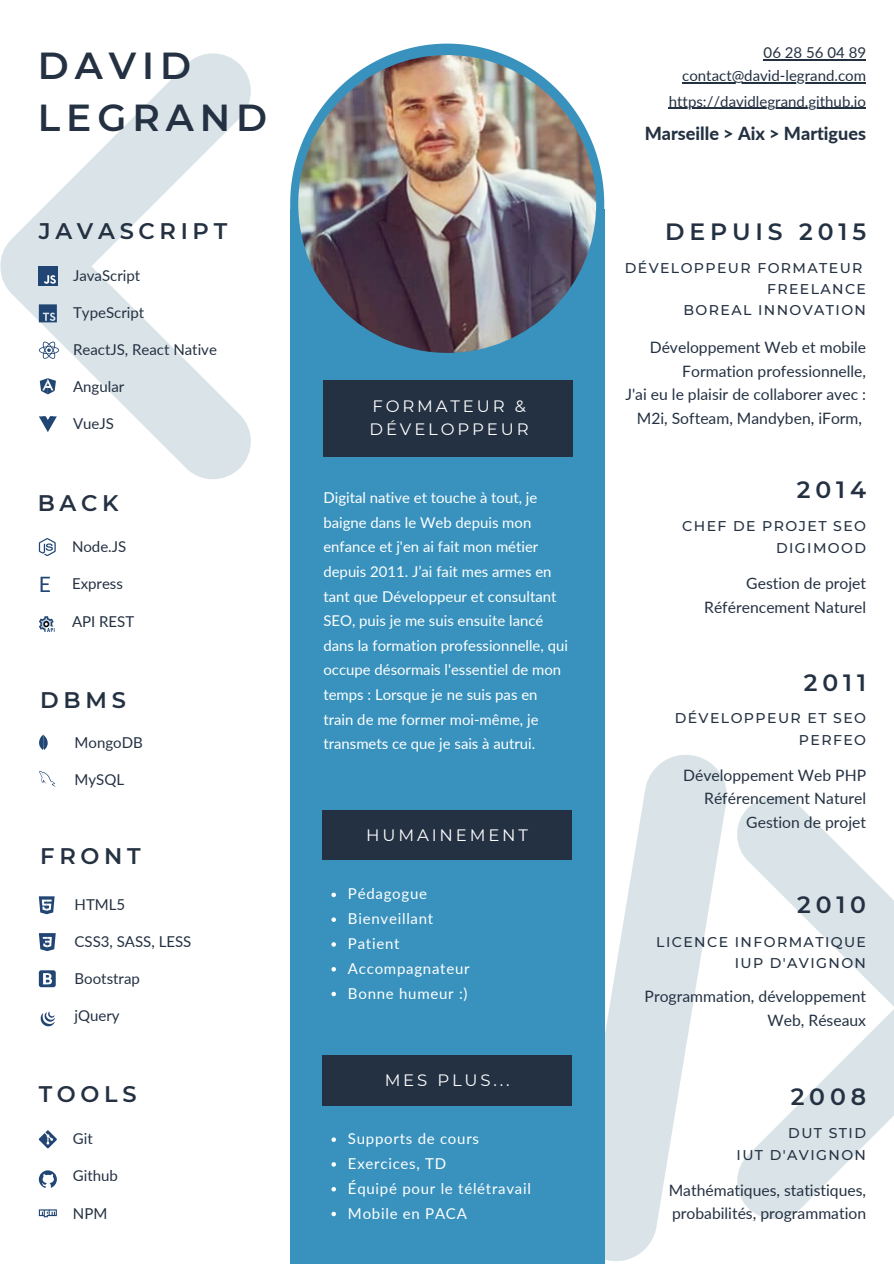
<style>
.page{position:relative;width:894px;height:1264px;background:#fff}
.page>*{position:absolute;margin:0;border:0;box-sizing:border-box;transform-origin:0 0}
.t1{font:600 37.5px/51.8px "Montserrat";letter-spacing:.16em;color:#243142}
.t2{font:600 23.55px "Montserrat";letter-spacing:.21em;color:#243142}
.t3{font:600 22.5px "Montserrat";letter-spacing:.21em;color:#243142}
.t4{font:21.15px "Lato";color:#214674}
.t5{font:800 18px "Lato";color:#243142}
.t6{font:16.5px "Montserrat";letter-spacing:.17em;color:#fff}
.t7{font:15.75px/23.5px "Lato";color:#243142;text-align:right}
.t8{font:15px "Lato";color:#243142}
.t9{font:15px "Lato";letter-spacing:.05em;color:#fff}
.t10{font:14.85px/24.6px "Lato";color:#fff}
.t11{font:500 14.1px "Montserrat";letter-spacing:.1em;color:#243142}
</style>
<div class="page">
<svg style="left:737px;top:797px;width:156px;height:422px"></svg>
<svg style="left:604px;top:751px;width:123px;height:512px;fill:#dae4e8"></svg>
<svg style="left:0;top:53px;width:251px;height:426px"></svg>
<div style="left:290px;top:209px;width:314px;height:1054px;background:#3892bd"></div>
<svg style="left:290px;top:44px;width:314px;height:309px;fill:#3892bd"></svg>
<img style="left:298px;top:55px;width:298px;height:298px;border-radius:50%">
<div style="left:322px;top:810px;width:249px;height:49px;background:#243142"></div>
<div style="left:323px;top:380px;width:249px;height:77px;background:#243142"></div>
<svg style="left:39px;top:896px;width:16px;height:18px"></svg>
<svg style="left:39px;top:933px;width:17px;height:18px"></svg>
<svg style="left:39px;top:377px;width:18px;height:18px"></svg>
<svg style="left:39px;top:416px;width:18px;height:16px"></svg>
<svg style="left:39px;top:341px;width:20px;height:18px"></svg>
<svg style="left:39px;top:1209px;width:18px;height:8px"></svg>
<div style="left:39px;top:267px;width:19px;height:19px;background:#214674"></div>
<svg style="left:44px;top:275px;width:12px;height:9px"></svg>
<div style="left:39px;top:970px;width:17px;height:17px;background:#214674;border-radius:2px"></div>
<svg style="left:43px;top:973px;width:9px;height:11px"></svg>
<svg style="left:39px;top:304px;width:18px;height:18px"></svg>
<svg style="left:39px;top:538px;width:17px;height:18px"></svg>
<svg style="left:39px;top:1130px;width:18px;height:18px"></svg>
<svg style="left:39px;top:734px;width:9px;height:16px"></svg>
<svg style="left:39px;top:771px;width:17px;height:16px"></svg>
<svg style="left:39px;top:616px;width:15px;height:16px"></svg>
<svg style="left:39px;top:1170px;width:18px;height:18px"></svg>
<div style="left:322px;top:1055px;width:249px;height:50px;background:#243142"></div>
<svg style="left:40px;top:1011px;width:15px;height:15px"></svg>
<svg style="left:331px;top:892px;width:5px;height:5px"></svg>
<svg style="left:331px;top:917px;width:5px;height:4px"></svg>
<svg style="left:331px;top:942px;width:5px;height:4px"></svg>
<svg style="left:331px;top:967px;width:5px;height:4px"></svg>
<svg style="left:331px;top:991px;width:5px;height:5px"></svg>
<hr style="left:763px;top:59px;width:102px;height:1px;background:#243142">
<hr style="left:668px;top:108px;width:197px;height:1px;background:#243142">
<hr style="left:682px;top:82px;width:183px;height:1px;background:#243142">
<svg style="left:331px;top:1137px;width:5px;height:4px"></svg>
<svg style="left:331px;top:1162px;width:5px;height:4px"></svg>
<svg style="left:331px;top:1187px;width:5px;height:4px"></svg>
<svg style="left:331px;top:1211px;width:5px;height:5px"></svg>
<p class="t1" style="left:38px;top:40px;width:231px">DAVID<br>LEGRAND</p>
<p class="t3" style="left:39px;top:217px;width:190px">JAVASCRIPT</p>
<p class="t8" style="left:73px;top:266px;width:69px">JavaScript</p>
<p class="t8" style="left:73px;top:303px;width:73px">TypeScript</p>
<p class="t8" style="left:73px;top:340px;width:145px">ReactJS, React Native</p>
<p class="t8" style="left:73px;top:377px;width:53px">Angular</p>
<p class="t8" style="left:73px;top:414px;width:42px">VueJS</p>
<p class="t3" style="left:38px;top:489px;width:82px">BACK</p>
<p class="t8" style="left:72px;top:537px;width:56px">Node.JS</p>
<p class="t8" style="left:72px;top:574px;width:52px">Express</p>
<p class="t8" style="left:72px;top:611px;width:64px">API REST</p>
<p class="t4" style="left:39px;top:571px;width:14px">E</p>
<p class="t3" style="left:40px;top:686px;width:87px">DBMS</p>
<p class="t8" style="left:74px;top:733px;width:70px">MongoDB</p>
<p class="t8" style="left:74px;top:770px;width:51px">MySQL</p>
<p class="t3" style="left:40px;top:842px;width:102px">FRONT</p>
<p class="t8" style="left:74px;top:894px;width:52px">HTML5</p>
<p class="t8" style="left:74px;top:932px;width:118px">CSS3, SASS, LESS</p>
<p class="t8" style="left:74px;top:969px;width:67px">Bootstrap</p>
<p class="t8" style="left:74px;top:1006px;width:47px">jQuery</p>
<p class="t3" style="left:39px;top:1080px;width:99px">TOOLS</p>
<p class="t8" style="left:73px;top:1129px;width:21px">Git</p>
<p class="t8" style="left:73px;top:1166px;width:47px">Github</p>
<p class="t8" style="left:73px;top:1203px;width:36px">NPM</p>
<p class="t6" style="left:372px;top:396px;width:155px">FORMATEUR &amp;</p>
<p class="t6" style="left:369px;top:419px;width:160px">DÉVELOPPEUR</p>
<p class="t10" style="left:323px;top:485px;width:246px">Digital native et touche à tout, je baigne dans le Web depuis mon enfance et j'en ai fait mon métier depuis 2011. J’ai fait mes armes en tant que Développeur et consultant SEO, puis je me suis ensuite lancé dans la formation professionnelle, qui occupe désormais l'essentiel de mon temps : Lorsque je ne suis pas en train de me former moi-même, je transmets ce que je sais à autrui.</p>
<p class="t6" style="left:366px;top:824px;width:163px">HUMAINEMENT</p>
<p class="t9" style="left:348px;top:884px;width:81px">Pédagogue</p>
<p class="t9" style="left:348px;top:909px;width:87px">Bienveillant</p>
<p class="t9" style="left:348px;top:934px;width:53px">Patient</p>
<p class="t9" style="left:348px;top:958px;width:123px">Accompagnateur</p>
<p class="t9" style="left:348px;top:983px;width:121px">Bonne humeur :)</p>
<p class="t6" style="left:384px;top:1070px;width:126px">MES PLUS...</p>
<p class="t9" style="left:348px;top:1129px;width:132px">Supports de cours</p>
<p class="t9" style="left:348px;top:1154px;width:100px">Exercices, TD</p>
<p class="t9" style="left:348px;top:1178px;width:184px">Équipé pour le télétravail</p>
<p class="t9" style="left:348px;top:1203px;width:120px">Mobile en PACA</p>
<p class="t8" style="left:763px;top:43px;width:104px">06 28 56 04 89</p>
<p class="t8" style="left:668px;top:92px;width:199px">https://davidlegrand.github.io</p>
<p class="t8" style="left:682px;top:66px;width:185px">contact@david-legrand.com</p>
<p class="t5" style="left:644px;top:122px;width:223px">Marseille &gt; Aix &gt; Martigues</p>
<p class="t2" style="left:665px;top:217px;width:202px">DEPUIS 2015</p>
<p class="t11" style="left:624px;top:259px;width:239px">DÉVELOPPEUR FORMATEUR</p>
<p class="t11" style="left:766px;top:280px;width:101px">FREELANCE</p>
<p class="t11" style="left:683px;top:302px;width:184px">BOREAL INNOVATION</p>
<p class="t7" style="left:649px;top:335px;width:218px">Développement Web et mobile</p>
<p class="t7" style="left:682px;top:359px;width:185px">Formation professionnelle,</p>
<p class="t7" style="left:625px;top:382px;width:242px">J'ai eu le plaisir de collaborer avec :</p>
<p class="t7" style="left:636px;top:406px;width:227px">M2i, Softeam, Mandyben, iForm,</p>
<p class="t2" style="left:796px;top:475px;width:71px">2014</p>
<p class="t11" style="left:682px;top:518px;width:185px">CHEF DE PROJET SEO</p>
<p class="t11" style="left:775px;top:539px;width:91px">DIGIMOOD</p>
<p class="t7" style="left:746px;top:571px;width:121px">Gestion de projet</p>
<p class="t7" style="left:704px;top:595px;width:163px">Référencement Naturel</p>
<p class="t2" style="left:803px;top:668px;width:64px">2011</p>
<p class="t11" style="left:674px;top:709px;width:193px">DÉVELOPPEUR ET SEO</p>
<p class="t11" style="left:798px;top:731px;width:69px">PERFEO</p>
<p class="t7" style="left:683px;top:762px;width:184px">Développement Web PHP</p>
<p class="t7" style="left:704px;top:786px;width:163px">Référencement Naturel</p>
<p class="t7" style="left:746px;top:809px;width:121px">Gestion de projet</p>
<p class="t2" style="left:796px;top:890px;width:70px">2010</p>
<p class="t11" style="left:656px;top:933px;width:211px">LICENCE INFORMATIQUE</p>
<p class="t11" style="left:734px;top:954px;width:133px">IUP D'AVIGNON</p>
<p class="t7" style="left:644px;top:984px;width:223px">Programmation, développement<br>Web, Réseaux</p>
<p class="t2" style="left:790px;top:1081px;width:77px">2008</p>
<p class="t11" style="left:788px;top:1124px;width:79px">DUT STID</p>
<p class="t11" style="left:736px;top:1145px;width:131px">IUT D'AVIGNON</p>
<p class="t7" style="left:668px;top:1177px;width:199px;text-align:left">Mathématiques, statistiques, probabilités, programmation</p>
</div>
